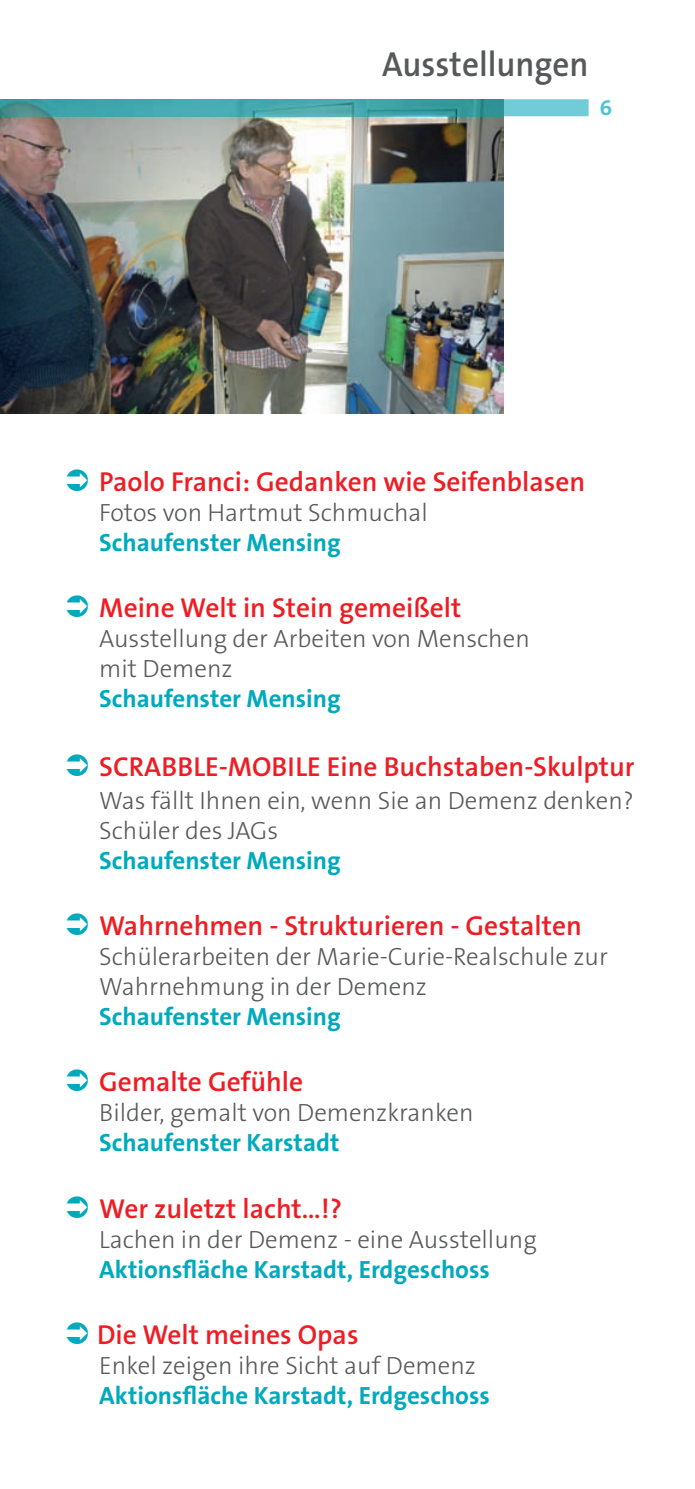
<style>
.page{position:relative;width:695px;height:1489px;background:#fff}
.page>*{position:absolute;margin:0;border:0;box-sizing:border-box;transform-origin:0 0}
.t1{font:600 35px "The Sans B Plus W6";color:#57585a;scale:.95 1}
.t2{font:600 27.5px "The Sans B Plus W6";color:#ee1d23}
.t3{font:300 25px/30px "The Sans B Plus W3";color:#57585a}
.t4{font:700 25px "The Sans B Plus W7";color:#00aabc}
.t5{font:700 22.5px "The Sans B Plus W7";color:#4dc4d1}
</style>
<div class="page">
<img style="left:0;top:116px;width:503px;height:297px">
<svg style="left:0;top:99px;width:588px;height:17px;background:#48a8ae"></svg>
<h1 class="t1" style="left:382px;top:41px;width:219px">Ausstellungen</h1>
<p class="t5" style="left:600px;top:93px;width:14px">6</p>
<p class="t2" style="left:99px;top:464px;width:487px">Paolo Franci: Gedanken wie Seifenblasen</p>
<p class="t3" style="left:99px;top:498px;width:330px">Fotos von Hartmut Schmuchal</p>
<p class="t4" style="left:99px;top:526px;width:243px">Schaufenster Mensing</p>
<p class="t2" style="left:99px;top:590px;width:363px">Meine Welt in Stein gemeißelt</p>
<p class="t3" style="left:99px;top:624px;width:432px">Ausstellung der Arbeiten von Menschen mit Demenz</p>
<p class="t4" style="left:99px;top:682px;width:243px">Schaufenster Mensing</p>
<p class="t2" style="left:99px;top:749px;width:537px">SCRABBLE-MOBILE Eine Buchstaben-Skulptur</p>
<p class="t3" style="left:99px;top:786px;width:536px">Was fällt Ihnen ein, wenn Sie an Demenz denken?<br>Schüler des JAGs</p>
<p class="t4" style="left:99px;top:844px;width:243px">Schaufenster Mensing</p>
<p class="t2" style="left:99px;top:908px;width:484px">Wahrnehmen - Strukturieren - Gestalten</p>
<p class="t3" style="left:99px;top:942px;width:510px">Schülerarbeiten der Marie-Curie-Realschule zur<br>Wahrnehmung in der Demenz</p>
<p class="t4" style="left:99px;top:1000px;width:243px">Schaufenster Mensing</p>
<p class="t2" style="left:99px;top:1064px;width:205px">Gemalte Gefühle</p>
<p class="t3" style="left:99px;top:1098px;width:375px">Bilder, gemalt von Demenzkranken</p>
<p class="t4" style="left:99px;top:1126px;width:241px">Schaufenster Karstadt</p>
<p class="t2" style="left:99px;top:1190px;width:244px">Wer zuletzt lacht…!?</p>
<p class="t3" style="left:99px;top:1224px;width:439px">Lachen in der Demenz - eine Ausstellung</p>
<p class="t4" style="left:99px;top:1252px;width:392px">Aktionsfläche Karstadt, Erdgeschoss</p>
<p class="t2" style="left:97px;top:1316px;width:263px">Die Welt meines Opas</p>
<p class="t3" style="left:99px;top:1350px;width:378px">Enkel zeigen ihre Sicht auf Demenz</p>
<p class="t4" style="left:99px;top:1378px;width:392px">Aktionsfläche Karstadt, Erdgeschoss</p>
</div>
